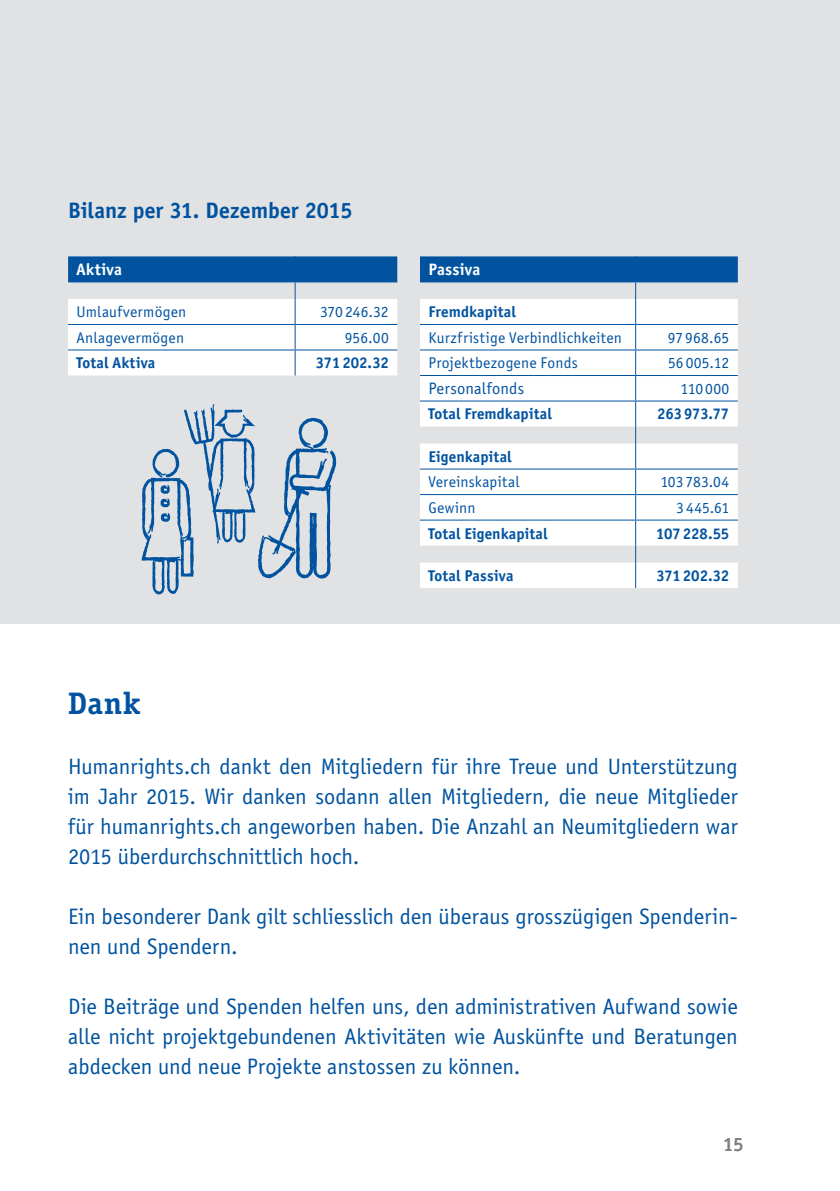
<style>
.page{position:relative;width:840px;height:1191px;background:#fff}
.page>*{position:absolute;margin:0;border:0;box-sizing:border-box;transform-origin:0 0}
.t1{font:700 32px "Officina Serif";color:#0153a0}
.t2{font:23px/30px "Officina Sans";color:#0153a0;text-align:justify}
.t3{font:700 23px "Officina Sans";letter-spacing:.005em;color:#0153a0}
.t4{font:700 20px "Officina Sans";color:#808083}
.t5{font:700 17px "Officina Sans";letter-spacing:.01em;color:#fff}
.t6{font:17px "Officina Sans";letter-spacing:.01em;color:#0153a0}
.t7{font:16px "Officina Sans";letter-spacing:.015em;color:#0153a0}
.t8{font:700 16px "Officina Sans";letter-spacing:.005em;color:#0153a0}
</style>
<div class="page">
<hr style="left:0;top:0;width:1px;height:1191px;background:#e1e2e4">
<div style="left:0;top:0;width:839px;height:623px;background:#e1e2e4"></div>
<svg style="left:68px;top:256px;width:669px;height:332px"></svg>
<img style="left:138px;top:388px;width:208px;height:207px">
<p class="t3" style="left:68px;top:197px;width:285px">Bilanz per 31. Dezember 2015</p>
<p class="t5" style="left:77px;top:259px;width:47px">Aktiva</p>
<p class="t5" style="left:428px;top:259px;width:53px">Passiva</p>
<p class="t7" style="left:77px;top:303px;width:111px">Umlaufvermögen</p>
<p class="t7" style="left:320px;top:303px;width:70px">370 246.32</p>
<p class="t8" style="left:428px;top:302px;width:89px">Fremdkapital</p>
<p class="t7" style="left:77px;top:329px;width:109px">Anlagevermögen</p>
<p class="t7" style="left:344px;top:329px;width:45px">956.00</p>
<p class="t7" style="left:428px;top:329px;width:195px">Kurzfristige Verbindlichkeiten</p>
<p class="t7" style="left:667px;top:329px;width:63px">97 968.65</p>
<p class="t8" style="left:77px;top:353px;width:80px">Total Aktiva</p>
<p class="t8" style="left:316px;top:353px;width:74px">371202.32</p>
<p class="t7" style="left:428px;top:354px;width:151px">Projektbezogene Fonds</p>
<p class="t7" style="left:667px;top:354px;width:63px">56 005.12</p>
<p class="t6" style="left:428px;top:379px;width:97px">Personalfonds</p>
<p class="t7" style="left:680px;top:380px;width:50px">110000</p>
<p class="t8" style="left:428px;top:404px;width:125px">Total Fremdkapital</p>
<p class="t8" style="left:657px;top:404px;width:73px">263973.77</p>
<p class="t8" style="left:428px;top:447px;width:84px">Eigenkapital</p>
<p class="t7" style="left:428px;top:473px;width:92px">Vereinskapital</p>
<p class="t7" style="left:660px;top:473px;width:70px">103 783.04</p>
<p class="t7" style="left:428px;top:499px;width:48px">Gewinn</p>
<p class="t7" style="left:676px;top:499px;width:54px">3 445.61</p>
<p class="t8" style="left:428px;top:523px;width:120px">Total Eigenkapital</p>
<p class="t8" style="left:656px;top:523px;width:75px">107228.55</p>
<p class="t8" style="left:428px;top:566px;width:86px">Total Passiva</p>
<p class="t8" style="left:656px;top:566px;width:74px">371202.32</p>
<h1 class="t1" style="left:68px;top:684px;width:74px">Dank</h1>
<p class="t2" style="left:68px;top:751px;width:670px">Humanrights.ch dankt den Mitgliedern für ihre Treue und Unterstützung im Jahr 2015. Wir danken sodann allen Mitgliedern, die neue Mitglieder für humanrights.ch angeworben haben. Die Anzahl an Neumitgliedern war 2015 überdurchschnittlich hoch.</p>
<p class="t2" style="left:68px;top:901px;width:670px">Ein besonderer Dank gilt schliesslich den überaus grosszügigen Spenderin&shy;nen und Spendern.</p>
<p class="t2" style="left:68px;top:991px;width:670px">Die Beiträge und Spenden helfen uns, den administrativen Aufwand sowie alle nicht projektgebundenen Aktivitäten wie Auskünfte und Beratungen abdecken und neue Projekte anstossen zu können.</p>
<p class="t4" style="left:722px;top:1132px;width:22px">15</p>
</div>
